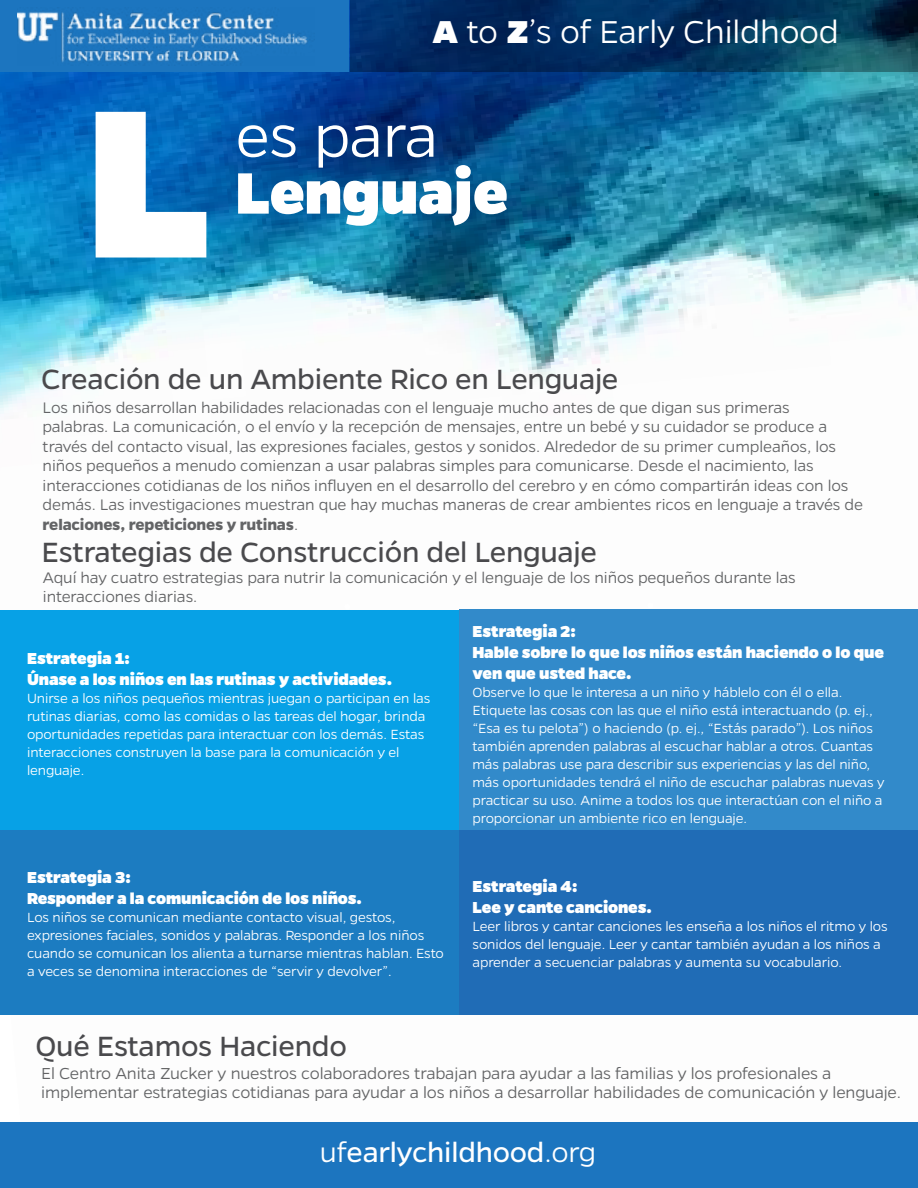
<style>
.page{position:relative;width:918px;height:1188px;background:#fff}
.page>*{position:absolute;margin:0;border:0;box-sizing:border-box;transform-origin:0 0}
.t1{font:800 238.8px "Gentona";color:#fff}
.t2{font:800 66px "Gentona";color:#fff}
.t3{font:300 66px "Gentona";letter-spacing:-.015em;color:#fff}
.t4{font:300 35.85px "Gentona";letter-spacing:-.01em;color:#fff}
.t5{font:31.5px "Gentona";letter-spacing:-.01em;color:#4a4a4d}
.t6{font:31.05px "Gentona";letter-spacing:-.01em;color:#fff}
.t7{font:800 18px/21px "Gentona";letter-spacing:-.005em;color:#fff}
.t8{font:300 18px/19.5px "Gentona";letter-spacing:-.01em;color:#636466}
.t9{font:300 17.25px/19.5px "Gentona";letter-spacing:-.01em;color:#636466}
.t10{font:300 15px/18px "Gentona";letter-spacing:-.01em;color:#fff}
.s1{font-weight:800}
.s2{font-weight:700}
.s3{font-weight:300}
</style>
<div class="page">
<img style="left:0;top:0;width:918px;height:610px">
<svg style="left:350px;top:0;width:568px;height:72px;background:#04325d"></svg>
<div style="left:0;top:0;width:349px;height:72px;background:#1c75bf"></div>
<img style="left:18px;top:12px;width:290px;height:52px">
<div style="left:0;top:1122px;width:918px;height:66px;background:#1c75bf"></div>
<svg style="left:344px;top:604px;width:6px;height:6px"></svg>
<div style="left:647px;top:603px;width:7px;height:6px;background:#fff;border-radius:50%"></div>
<div style="left:459px;top:610px;width:459px;height:227px;background:#328aca"></div>
<div style="left:0;top:610px;width:459px;height:224px;background:#07a1e6"></div>
<div style="left:0;top:831px;width:459px;height:184px;background:#1c7cc1"></div>
<div style="left:459px;top:831px;width:459px;height:184px;background:#206cb6"></div>
<h1 class="t1" style="left:86px;top:43px;width:128px">L</h1>
<h3 class="t4" style="left:432px;top:12px;width:408px"><span class="s1">A</span> to <span class="s1">Z</span>’s of Early Childhood</h3>
<h2 class="t3" style="left:235px;top:99px;width:204px">es para</h2>
<h2 class="t2" style="left:235px;top:154px;width:274px">Lenguaje</h2>
<h3 class="t5" style="left:41px;top:361px;width:579px">Creación de un Ambiente Rico en Lenguaje</h3>
<p class="t9" style="left:43px;top:397px;width:822px">Los niños desarrollan habilidades relacionadas con el lenguaje mucho antes de que digan sus primeras<br>palabras. La comunicación, o el envío y la recepción de mensajes, entre un bebé y su cuidador se produce a través del contacto visual, las expresiones faciales, gestos y sonidos. Alrededor de su primer cumpleaños, los niños pequeños a menudo comienzan a usar palabras simples para comunicarse. Desde el nacimiento, las interacciones cotidianas de los niños influyen en el desarrollo del cerebro y en cómo compartirán ideas con los demás. Las investigaciones muestran que hay muchas maneras de crear ambientes ricos en lenguaje a través de <span class="s2">relaciones, repeticiones y rutinas</span>.</p>
<h3 class="t5" style="left:42px;top:534px;width:557px">Estrategias de Construcción del Lenguaje</h3>
<p class="t9" style="left:43px;top:567px;width:754px">Aquí hay cuatro estrategias para nutrir la comunicación y el lenguaje de los niños pequeños durante las interacciones diarias.</p>
<p class="t7" style="left:27px;top:648px;width:367px">Estrategia 1:<br>Únase a los niños en las rutinas y actividades.</p>
<p class="t10" style="left:27px;top:689px;width:405px">Unirse a los niños pequeños mientras juegan o participan en las rutinas diarias, como las comidas o las tareas del hogar, brinda oportunidades repetidas para interactuar con los demás. Estas interacciones construyen la base para la comunicación y el lenguaje.</p>
<p class="t7" style="left:27px;top:867px;width:336px">Estrategia 3:<br>Responder a la comunicación de los niños.</p>
<p class="t10" style="left:27px;top:908px;width:418px">Los niños se comunican mediante contacto visual, gestos, expresiones faciales, sonidos y palabras. Responder a los niños cuando se comunican los alienta a turnarse mientras hablan. Esto a veces se denomina interacciones de “servir y devolver”.</p>
<h3 class="t5" style="left:36px;top:1028px;width:313px">Qué Estamos Haciendo</h3>
<p class="t7" style="left:472px;top:621px;width:413px">Estrategia 2:<br>Hable sobre lo que los niños están haciendo o lo que ven que usted hace.</p>
<p class="t10" style="left:472px;top:683px;width:413px">Observe lo que le interesa a un niño y háblelo con él o ella.<br>Etiquete las cosas con las que el niño está interactuando (p. ej., “Esa es tu pelota”) o haciendo (p. ej., “Estás parado”). Los niños también aprenden palabras al escuchar hablar a otros. Cuantas más palabras use para describir sus experiencias y las del niño, más oportunidades tendrá el niño de escuchar palabras nuevas y practicar su uso. Anime a todos los que interactúan con el niño a proporcionar un ambiente rico en lenguaje.</p>
<p class="t7" style="left:472px;top:876px;width:181px">Estrategia 4:<br>Lee y cante canciones.</p>
<p class="t10" style="left:472px;top:917px;width:417px">Leer libros y cantar canciones les enseña a los niños el ritmo y los sonidos del lenguaje. Leer y cantar también ayudan a los niños a aprender a secuenciar palabras y aumenta su vocabulario.</p>
<p class="t8" style="left:41px;top:1063px;width:862px">El Centro Anita Zucker y nuestros colaboradores trabajan para ayudar a las familias y los profesionales a implementar estrategias cotidianas para ayudar a los niños a desarrollar habilidades de comunicación y lenguaje.</p>
<h3 class="t6" style="left:320px;top:1135px;width:277px"><span class="s3">uf</span>earlychildhood<span class="s3">.org</span></h3>
</div>
